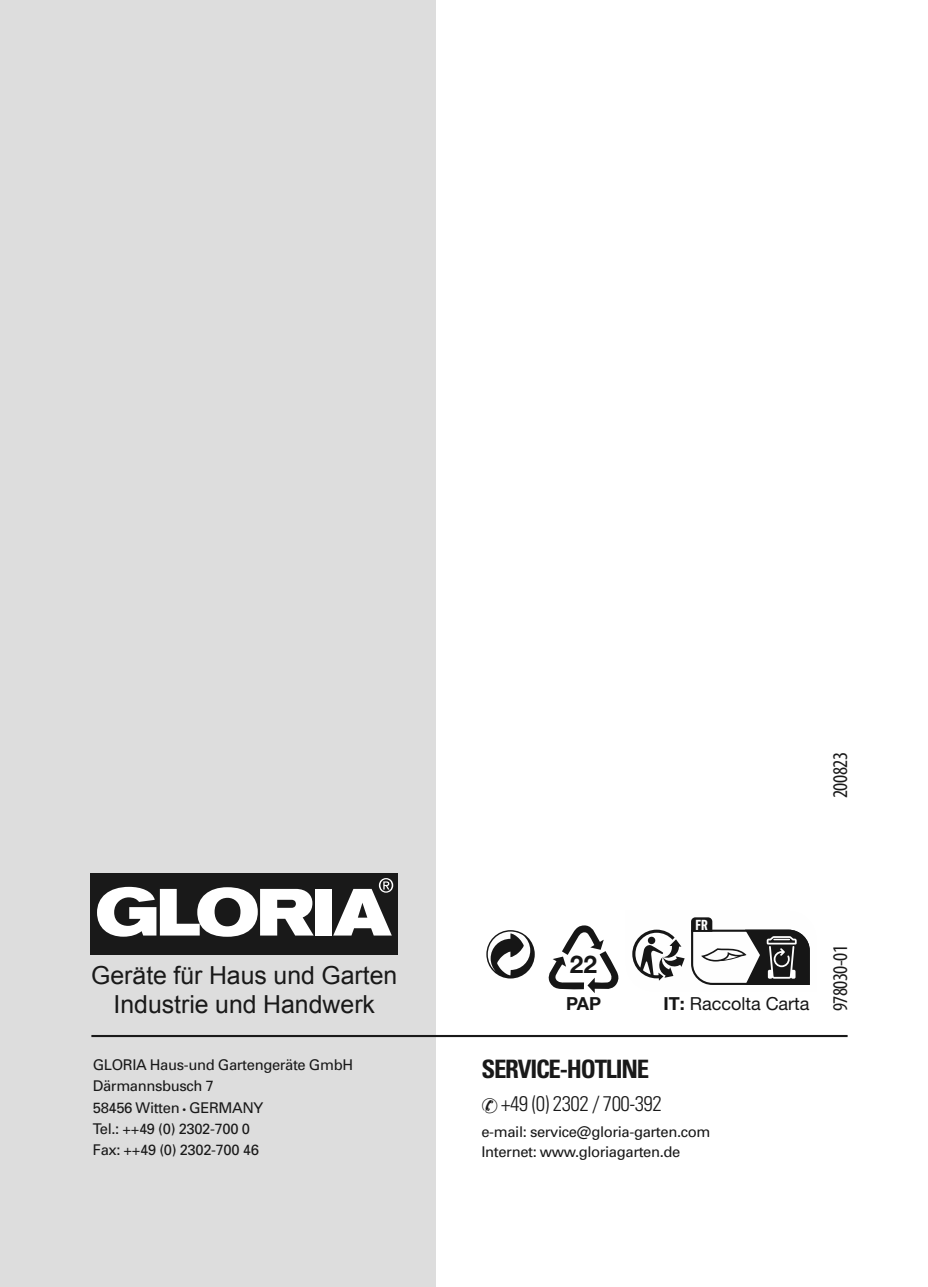
<style>
.page{position:relative;width:928px;height:1287px;background:#fff}
.page>*{position:absolute;margin:0;border:0;box-sizing:border-box;transform-origin:0 0}
.t1{font:700 condensed 25.2px "Univers";letter-spacing:-.05em;color:#191919}
.t2{font:24.9px "Arial";color:#191919}
.t3{font:700 24.6px "Helvetica Neue LTW1 G";color:#161616}
.t4{font:300 condensed 21px "Univers";letter-spacing:-.025em;color:#191919}
.t5{font:condensed 21px "Myriad Pro";letter-spacing:-.025em;color:#191919}
.t6{font:18px "Helvetica Neue LTW1 G";color:#161616}
.t7{font:700 18px "Helvetica Neue LTW1 G";color:#161616}
.t8{font:14.7px "Univers";letter-spacing:-.025em;color:#191919}
.t9{font:700 14.4px "Flama Condensed";color:#fefefe}
.s1{font-weight:700}
</style>
<div class="page">
<div style="left:0;top:0;width:435px;height:1286px;background:#ddd"></div>
<hr style="left:91px;top:1034px;width:756px;height:2px;background:#191919">
<svg style="left:632px;top:917px;width:178px;height:68px"></svg>
<svg style="left:548px;top:925px;width:71px;height:67px"></svg>
<svg style="left:486px;top:929px;width:49px;height:49px"></svg>
<svg style="left:488px;top:931px;width:42px;height:44px"></svg>
<div style="left:90px;top:873px;width:308px;height:82px;background:#191919"></div>
<svg style="left:97px;top:886px;width:103px;height:50px"></svg>
<div style="left:197px;top:887px;width:61px;height:49px;background:#fff;border-radius:50%"></div>
<div style="left:215px;top:897px;width:25px;height:29px;background:#191919;border-radius:50%"></div>
<svg style="left:260px;top:888px;width:54px;height:47px"></svg>
<div style="left:315px;top:888px;width:17px;height:47px;background:#fff"></div>
<svg style="left:333px;top:878px;width:60px;height:57px"></svg>
<p class="t2" style="left:91px;top:960px;width:308px">Geräte für Haus und Garten</p>
<p class="t2" style="left:113px;top:990px;width:263px">Industrie und Handwerk</p>
<p class="t8" style="left:93px;top:1059px;width:262px">GLORIA Haus-und Gartengeräte GmbH</p>
<p class="t8" style="left:93px;top:1080px;width:123px">Därmannsbusch 7</p>
<p class="t8" style="left:93px;top:1101px;width:172px">58456 Witten ● GERMANY</p>
<p class="t8" style="left:93px;top:1122px;width:159px">Tel.: ++49 (0) 2302-700 0</p>
<p class="t8" style="left:93px;top:1143px;width:168px">Fax: ++49 (0) 2302-700 46</p>
<p class="t5" style="left:827px;top:798px;width:47px;rotate:-90deg">200823</p>
<p class="t3" style="left:570px;top:949px;width:29px">22</p>
<p class="t7" style="left:566px;top:993px;width:37px">PAP</p>
<p class="t9" style="left:695px;top:916px;width:14px">FR</p>
<p class="t6" style="left:663px;top:993px;width:148px"><span class="s1">IT:</span> Raccolta Carta</p>
<p class="t1" style="left:481px;top:1059px;width:169px">SERVICE-HOTLINE</p>
<p class="t4" style="left:501px;top:1095px;width:162px">+49 (0) 2302 / 700-392</p>
<p class="t8" style="left:481px;top:1126px;width:230px">e-mail: service@gloria-garten.com</p>
<p class="t8" style="left:481px;top:1146px;width:200px">Internet: www.gloriagarten.de</p>
<p class="t5" style="left:827px;top:1011px;width:68px;rotate:-90deg">978030-01</p>
</div>
